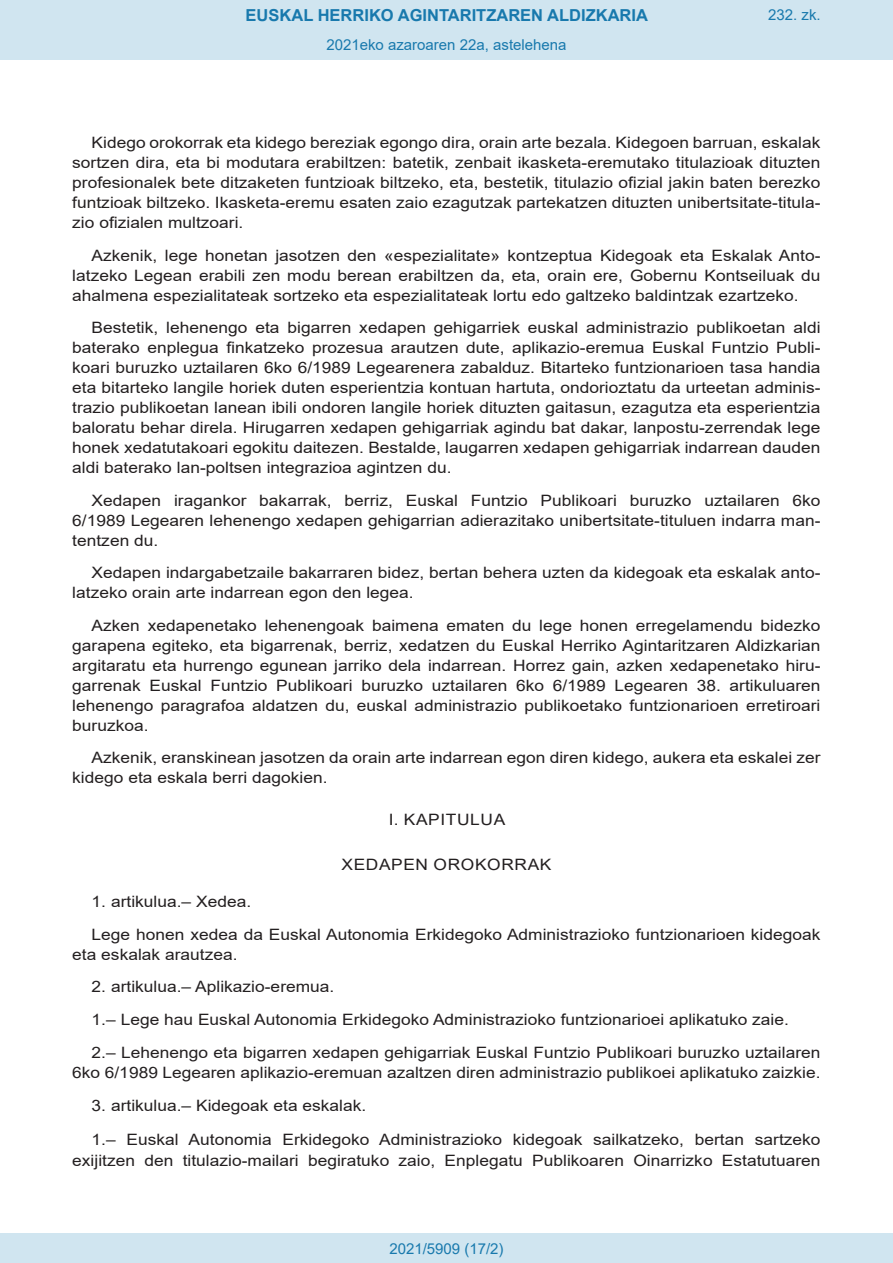
<style>
.page{position:relative;width:893px;height:1263px;background:#fff}
.page>*{position:absolute;margin:0;border:0;box-sizing:border-box;transform-origin:0 0}
.t1{font:700 16.5px "Arial";color:#1879ad}
.BOPVDetalle{font:15.6px/20px "Arial";color:#231f20;text-align:justify;scale:1.11 1}
.BOPVClave{font:15.6px "Arial";letter-spacing:.035em;color:#231f20;scale:1.11 1}
.Paginacion_Centro{font:15px "Arial";color:#1879ad}
</style>
<div class="page">
<div style="left:0;top:0;width:893px;height:60px;background:#d0e5f0"></div>
<div style="left:0;top:1233px;width:893px;height:30px;background:#d0e5f0"></div>
<p class="t1" style="left:246px;top:3px;width:404px">EUSKAL HERRIKO AGINTARITZAREN ALDIZKARIA</p>
<p class="Paginacion_Centro" style="left:326px;top:35px;width:242px">2021eko azaroaren 22a, astelehena</p>
<p class="Paginacion_Centro" style="left:768px;top:5px;width:54px">232. zk.</p>
<p class="BOPVDetalle" style="left:72px;top:133px;width:676px;text-indent:19px">Kidego orokorrak eta kidego bereziak egongo dira, orain arte bezala. Kidegoen barruan, eskalak sortzen dira, eta bi modutara erabiltzen: batetik, zenbait ikasketa-eremutako titulazioak dituzten profesionalek bete ditzaketen funtzioak biltzeko, eta, bestetik, titulazio ofizial jakin baten berezko funtzioak biltzeko. Ikasketa-eremu esaten zaio ezagutzak partekatzen dituzten unibertsitate-titula&shy;zio ofizialen multzoari.</p>
<p class="BOPVDetalle" style="left:72px;top:245px;width:676px;text-indent:19px">Azkenik, lege honetan jasotzen den «espezialitate» kontzeptua Kidegoak eta Eskalak Anto&shy;latzeko Legean erabili zen modu berean erabiltzen da, eta, orain ere, Gobernu Kontseiluak du ahalmena espezialitateak sortzeko eta espezialitateak lortu edo galtzeko baldintzak ezartzeko.</p>
<p class="BOPVDetalle" style="left:72px;top:318px;width:676px;text-indent:19px">Bestetik, lehenengo eta bigarren xedapen gehigarriek euskal administrazio publikoetan aldi baterako enplegua finkatzeko prozesua arautzen dute, aplikazio-eremua Euskal Funtzio Publi&shy;koari buruzko uztailaren 6ko 6/1989 Legearenera zabalduz. Bitarteko funtzionarioen tasa handia eta bitarteko langile horiek duten esperientzia kontuan hartuta, ondorioztatu da urteetan adminis&shy;trazio publikoetan lanean ibili ondoren langile horiek dituzten gaitasun, ezagutza eta esperientzia baloratu behar direla. Hirugarren xedapen gehigarriak agindu bat dakar, lanpostu-zerrendak lege honek xedatutakoari egokitu daitezen. Bestalde, laugarren xedapen gehigarriak indarrean dauden aldi baterako lan-poltsen integrazioa agintzen du.</p>
<p class="BOPVDetalle" style="left:72px;top:490px;width:676px;text-indent:19px">Xedapen iragankor bakarrak, berriz, Euskal Funtzio Publikoari buruzko uztailaren 6ko 6/1989 Legearen lehenengo xedapen gehigarrian adierazitako unibertsitate-tituluen indarra man&shy;tentzen du.</p>
<p class="BOPVDetalle" style="left:72px;top:563px;width:676px;text-indent:19px">Xedapen indargabetzaile bakarraren bidez, bertan behera uzten da kidegoak eta eskalak anto&shy;latzeko orain arte indarrean egon den legea.</p>
<p class="BOPVDetalle" style="left:72px;top:615px;width:676px;text-indent:19px">Azken xedapenetako lehenengoak baimena ematen du lege honen erregelamendu bidezko garapena egiteko, eta bigarrenak, berriz, xedatzen du Euskal Herriko Agintaritzaren Aldizkarian argitaratu eta hurrengo egunean jarriko dela indarrean. Horrez gain, azken xedapenetako hiru&shy;garrenak Euskal Funtzio Publikoari buruzko uztailaren 6ko 6/1989 Legearen 38. artikuluaren lehenengo paragrafoa aldatzen du, euskal administrazio publikoetako funtzionarioen erretiroari buruzkoa.</p>
<p class="BOPVDetalle" style="left:72px;top:748px;width:676px;text-indent:19px">Azkenik, eranskinean jasotzen da orain arte indarrean egon diren kidego, aukera eta eskalei zer kidego eta eskala berri dagokien.</p>
<p class="BOPVClave" style="left:389px;top:808px;width:106px">I. KAPITULUA</p>
<p class="BOPVClave" style="left:341px;top:854px;width:191px">XEDAPEN OROKORRAK</p>
<p class="BOPVDetalle" style="left:92px;top:891px;width:145px">1. artikulua.– Xedea.</p>
<p class="BOPVDetalle" style="left:72px;top:924px;width:676px;text-indent:19px">Lege honen xedea da Euskal Autonomia Erkidegoko Administrazioko funtzionarioen kidegoak eta eskalak arautzea.</p>
<p class="BOPVDetalle" style="left:92px;top:977px;width:220px">2. artikulua.– Aplikazio-eremua.</p>
<p class="BOPVDetalle" style="left:92px;top:1009px;width:630px">1.– Lege hau Euskal Autonomia Erkidegoko Administrazioko funtzionarioei aplikatuko zaie.</p>
<p class="BOPVDetalle" style="left:72px;top:1042px;width:676px;text-align:right">2.– Lehenengo eta bigarren xedapen gehigarriak Euskal Funtzio Publikoari buruzko uztailaren<br>6ko 6/1989 Legearen aplikazio-eremuan azaltzen diren administrazio publikoei aplikatuko zaizkie.</p>
<p class="BOPVDetalle" style="left:92px;top:1096px;width:249px">3. artikulua.– Kidegoak eta eskalak.</p>
<p class="BOPVDetalle" style="left:72px;top:1129px;width:676px;line-height:21px;text-align:right">1.– Euskal Autonomia Erkidegoko Administrazioko kidegoak sailkatzeko, bertan sartzeko exijitzen den titulazio-mailari begiratuko zaio, Enplegatu Publikoaren Oinarrizko Estatutuaren</p>
<p class="Paginacion_Centro" style="left:389px;top:1238px;width:116px">2021/5909 (17/2)</p>
</div>
